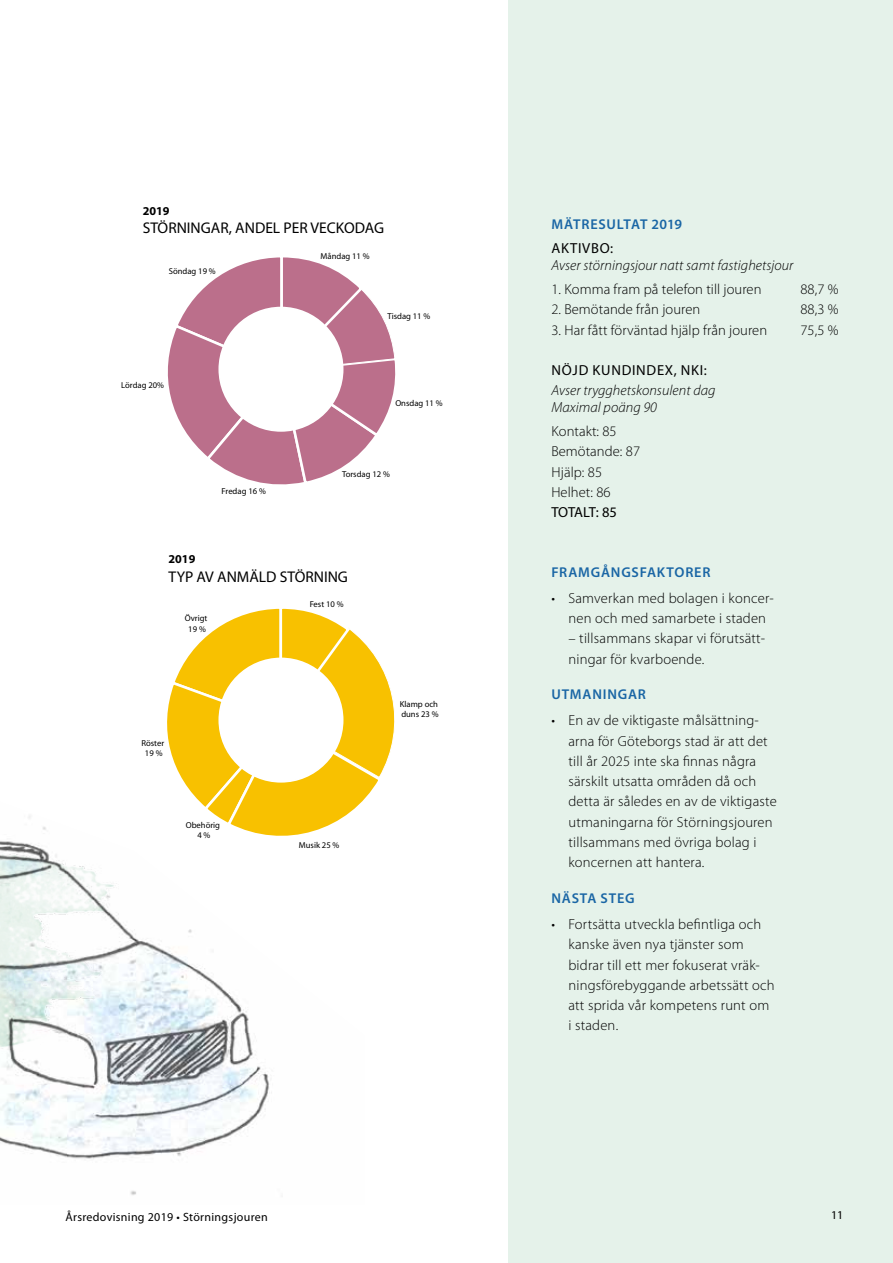
<style>
.page{position:relative;width:893px;height:1263px;background:#fff}
.page>*{position:absolute;margin:0;border:0;box-sizing:border-box;transform-origin:0 0}
.t1{font:15.6px "Myriad Pro";color:#000}
.t2{font:300 14.55px/20.2px "Myriad Pro";letter-spacing:.015em;color:#000}
.t3{font:italic 300 14.55px/16.5px "Myriad Pro";letter-spacing:.005em;color:#000}
.t4{font:14.55px "Myriad Pro";letter-spacing:.05em;color:#000}
.t5{font:14.55px "Myriad Pro";letter-spacing:-.02em;color:#000}
.t6{font:600 14.25px "Myriad Pro";letter-spacing:.055em;color:#1a66a5}
.t7{font:600 14.25px "Myriad Pro";letter-spacing:.03em;color:#1a66a5}
.t8{font:700 12.15px "Myriad Pro";color:#000}
.t9{font:12px "Myriad Pro";letter-spacing:.025em;color:#000}
.t10{font:8.7px/10.4px "Myriad Pro";color:#000;text-align:center}
</style>
<div class="page">
<div style="left:508px;top:0;width:385px;height:1263px;background:#e5f2ea"></div>
<svg style="left:167px;top:257px;width:229px;height:228px"></svg>
<svg style="left:167px;top:608px;width:228px;height:193px"></svg>
<div style="left:219px;top:658px;width:124px;height:124px;background:#fff;border-radius:50%"></div>
<div style="left:219px;top:308px;width:124px;height:123px;background:#fff;border-radius:50%"></div>
<img style="left:0;top:801px;width:363px;height:394px">
<img style="left:0;top:766px;width:213px;height:356px">
<p class="t8" style="left:143px;top:203px;width:28px">2019</p>
<p class="t1" style="left:143px;top:218px;width:243px">STÖRNINGAR, ANDEL PER VECKODAG</p>
<p class="t10" style="left:169px;top:266px;width:48px">Söndag 19 %</p>
<p class="t10" style="left:321px;top:251px;width:51px">Måndag 11 %</p>
<p class="t10" style="left:121px;top:380px;width:44px">Lördag 20%</p>
<p class="t10" style="left:222px;top:485px;width:46px">Fredag 16 %</p>
<p class="t10" style="left:387px;top:310px;width:44px">Tisdag 11 %</p>
<p class="t10" style="left:395px;top:397px;width:49px">Onsdag 11 %</p>
<p class="t10" style="left:342px;top:469px;width:49px">Torsdag 12 %</p>
<p class="t8" style="left:169px;top:551px;width:28px">2019</p>
<p class="t1" style="left:169px;top:567px;width:181px">TYP AV ANMÄLD STÖRNING</p>
<p class="t10" style="left:185px;top:613px;width:24px">Övrigt<br>19 %</p>
<p class="t10" style="left:310px;top:599px;width:35px">Fest 10 %</p>
<p class="t10" style="left:141px;top:737px;width:24px">Röster<br>19 %</p>
<p class="t10" style="left:186px;top:820px;width:36px">Obehörig<br>4 %</p>
<p class="t10" style="left:299px;top:839px;width:42px">Musik 25 %</p>
<p class="t10" style="left:400px;top:699px;width:40px;text-align:left">Klamp och duns 23 %</p>
<p class="t9" style="left:66px;top:1209px;width:204px">Årsredovisning 2019 • Störningsjouren</p>
<p class="t7" style="left:551px;top:215px;width:132px">MÄTRESULTAT 2019</p>
<p class="t4" style="left:551px;top:239px;width:63px">AKTIVBO:</p>
<p class="t3" style="left:551px;top:257px;width:244px">Avser störningsjour natt samt fastighetsjour</p>
<p class="t2" style="left:551px;top:279px;width:212px">1. Komma fram på telefon till jouren</p>
<p class="t2" style="left:800px;top:279px;width:40px">88,7 %</p>
<p class="t2" style="left:551px;top:300px;width:150px">2. Bemötande från jouren</p>
<p class="t2" style="left:800px;top:300px;width:40px">88,3 %</p>
<p class="t2" style="left:551px;top:320px;width:217px">3. Har fått förväntad hjälp från jouren</p>
<p class="t2" style="left:800px;top:320px;width:40px">75,5 %</p>
<p class="t4" style="left:551px;top:361px;width:157px">NÖJD KUNDINDEX, NKI:</p>
<p class="t3" style="left:551px;top:382px;width:166px">Avser trygghetskonsulent dag<br>Maximal poäng 90</p>
<p class="t2" style="left:551px;top:421px;width:90px">Kontakt: 85<br>Bemötande: 87<br>Hjälp: 85<br>Helhet: 86</p>
<p class="t5" style="left:551px;top:503px;width:67px">TOTALT: 85</p>
<p class="t6" style="left:551px;top:563px;width:161px">FRAMGÅNGSFAKTORER</p>
<p class="t2" style="left:568px;top:588px;width:207px;text-indent:-17px">• Samverkan med bolagen i koncer&shy;nen och med samarbete i staden</p>
<p class="t2" style="left:568px;top:629px;width:198px">– tillsammans skapar vi förutsätt&shy;ningar för kvarboende.</p>
<p class="t6" style="left:551px;top:686px;width:96px">UTMANINGAR</p>
<p class="t2" style="left:568px;top:711px;width:210px;text-indent:-17px">• En av de viktigaste målsättning&shy;arna för Göteborgs stad är att det till år 2025 inte ska finnas några särskilt utsatta områden då och detta är således en av de viktigaste utmaningarna för Störningsjouren tillsammans med övriga bolag i koncernen att hantera.</p>
<p class="t6" style="left:551px;top:889px;width:84px">NÄSTA STEG</p>
<p class="t2" style="left:568px;top:914px;width:208px;text-indent:-17px">• Fortsätta utveckla befintliga och kanske även nya tjänster som bidrar till ett mer fokuserat vräk&shy;ningsförebyggande arbetssätt och att sprida vår kompetens runt om i staden.</p>
<p class="t9" style="left:831px;top:1207px;width:14px">11</p>
</div>
